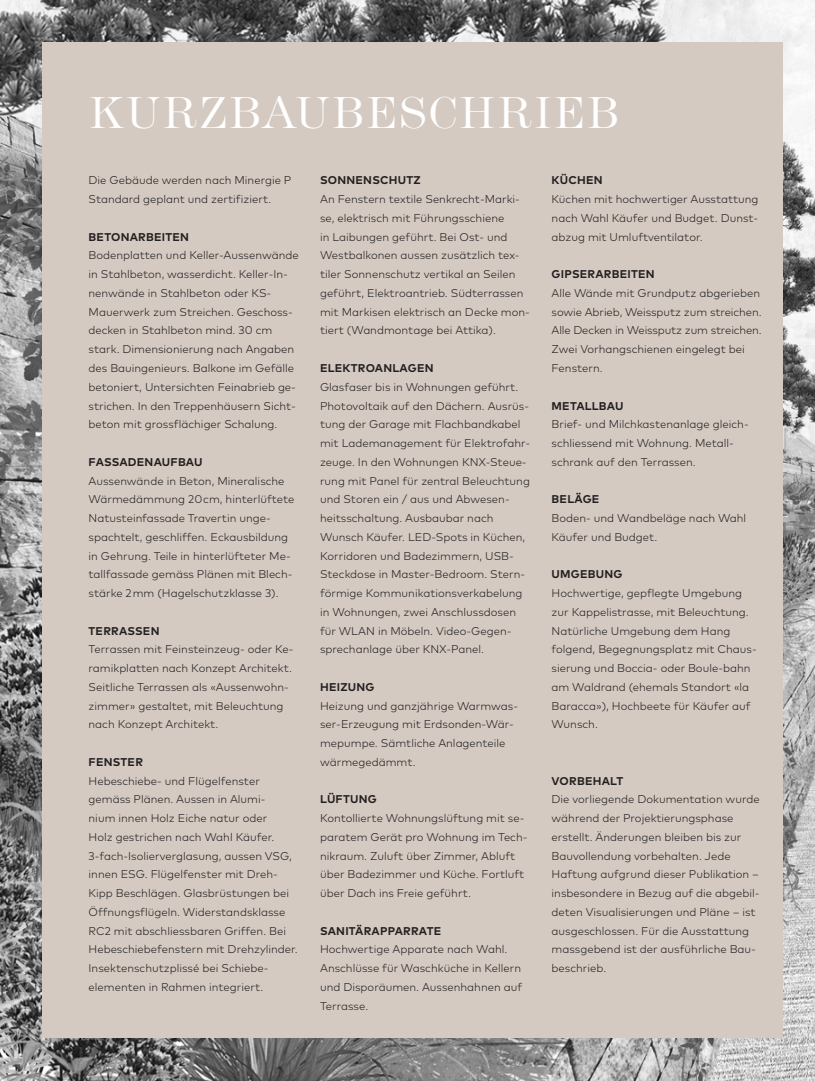
<style>
.page{position:relative;width:815px;height:1081px;background:#fff}
.page>*{position:absolute;margin:0;border:0;box-sizing:border-box;transform-origin:0 0}
.t1{font:300 46.25px "Modern No 216";letter-spacing:.025em;color:#fff}
.Copy{font:300 11.25px/18.8px "Mark Pro";color:#231f20}
.Subtitel{font:700 11.25px "Mark Pro";letter-spacing:.02em;color:#231f20}
</style>
<div class="page">
<img style="left:0;top:0;width:815px;height:1081px">
<div style="left:43px;top:43px;width:740px;height:995px;background:#d4cac2"></div>
<p class="t1" style="left:89px;top:87px;width:533px">KURZBAUBESCHRIEB</p>
<p class="Copy" style="left:89px;top:170px;width:204px">Die Gebäude werden nach Minergie P<br>Standard geplant und zertifiziert.</p>
<p class="Subtitel" style="left:89px;top:228px;width:102px">BETONARBEITEN</p>
<p class="Copy" style="left:89px;top:245px;width:212px">Bodenplatten und Keller-Aussenwände in Stahlbeton, wasserdicht. Keller-In&shy;nenwände in Stahlbeton oder KS-Mauerwerk zum Streichen. Geschoss&shy;decken in Stahlbeton mind. 30 cm stark. Dimensionierung nach Angaben des Bauingenieurs. Balkone im Gefälle betoniert, Untersichten Feinabrieb ge&shy;strichen. In den Treppenhäusern Sicht&shy;beton mit grossflächiger Schalung.</p>
<p class="Subtitel" style="left:89px;top:453px;width:115px">FASSADENAUFBAU</p>
<p class="Copy" style="left:89px;top:470px;width:207px">Aussenwände in Beton, Mineralische Wärmedämmung 20 cm, hinterlüftete Natusteinfassade Travertin unge&shy;spachtelt, geschliffen. Eckausbildung in Gehrung. Teile in hinterlüfteter Me&shy;tallfassade gemäss Plänen mit Blech&shy;stärke 2 mm (Hagelschutzklasse 3).</p>
<p class="Subtitel" style="left:89px;top:622px;width:72px">TERRASSEN</p>
<p class="Copy" style="left:89px;top:639px;width:206px">Terrassen mit Feinsteinzeug- oder Ke&shy;ramikplatten nach Konzept Architekt.<br>Seitliche Terrassen als «Aussenwohn&shy;zimmer» gestaltet, mit Beleuchtung nach Konzept Architekt.</p>
<p class="Subtitel" style="left:89px;top:753px;width:56px">FENSTER</p>
<p class="Copy" style="left:89px;top:770px;width:211px">Hebeschiebe- und Flügelfenster gemäss Plänen. Aussen in Alumi-<br>nium innen Holz Eiche natur oder<br>Holz gestrichen nach Wahl Käufer.<br>3-fach-Isolierverglasung, aussen VSG, innen ESG. Flügelfenster mit Dreh-Kipp Beschlägen. Glasbrüstungen bei Öffnungsflügeln. Widerstandsklasse RC2 mit abschliessbaren Griffen. Bei Hebeschiebefenstern mit Drehzylinder.<br>Insektenschutzplissé bei Schiebe&shy;elementen in Rahmen integriert.</p>
<p class="Subtitel" style="left:320px;top:172px;width:102px">SONNENSCHUTZ</p>
<p class="Copy" style="left:320px;top:189px;width:211px">An Fenstern textile Senkrecht-Marki&shy;se, elektrisch mit Führungsschiene<br>in Laibungen geführt. Bei Ost- und Westbalkonen aussen zusätzlich tex&shy;tiler Sonnenschutz vertikal an Seilen geführt, Elektroantrieb. Südterrassen mit Markisen elektrisch an Decke mon&shy;tiert (Wandmontage bei Attika).</p>
<p class="Subtitel" style="left:320px;top:359px;width:115px">ELEKTROANLAGEN</p>
<p class="Copy" style="left:320px;top:376px;width:212px">Glasfaser bis in Wohnungen geführt.<br>Photovoltaik auf den Dächern. Ausrüs&shy;tung der Garage mit Flachbandkabel mit Lademanagement für Elektrofahr&shy;zeuge. In den Wohnungen KNX-Steue&shy;rung mit Panel für zentral Beleuchtung und Storen ein / aus und Abwesen&shy;heitsschaltung. Ausbaubar nach Wunsch Käufer. LED-Spots in Küchen, Korridoren und Badezimmern, USB-Steckdose in Master-Bedroom. Stern&shy;förmige Kommunikationsverkabelung in Wohnungen, zwei Anschlussdosen für WLAN in Möbeln. Video-Gegen&shy;sprechanlage über KNX-Panel.</p>
<p class="Subtitel" style="left:320px;top:678px;width:56px">HEIZUNG</p>
<p class="Copy" style="left:320px;top:695px;width:200px">Heizung und ganzjährige Warmwas&shy;ser-Erzeugung mit Erdsonden-Wär&shy;mepumpe. Sämtliche Anlagenteile wärmegedämmt.</p>
<p class="Subtitel" style="left:320px;top:791px;width:58px">LÜFTUNG</p>
<p class="Copy" style="left:320px;top:808px;width:209px">Kontollierte Wohnungslüftung mit se&shy;paratem Gerät pro Wohnung im Tech&shy;nikraum. Zuluft über Zimmer, Abluft über Badezimmer und Küche. Fortluft über Dach ins Freie geführt.</p>
<p class="Subtitel" style="left:320px;top:922px;width:123px">SANITÄRAPPARRATE</p>
<p class="Copy" style="left:320px;top:939px;width:204px">Hochwertige Apparate nach Wahl.<br>Anschlüsse für Waschküche in Kellern und Disporäumen. Aussenhahnen auf<br>Terrasse.</p>
<p class="Subtitel" style="left:552px;top:172px;width:53px">KÜCHEN</p>
<p class="Copy" style="left:552px;top:189px;width:208px;text-align:justify">Küchen mit hochwertiger Ausstattung nach Wahl Käufer und Budget. Dunst&shy;abzug mit Umluftventilator.</p>
<p class="Subtitel" style="left:552px;top:266px;width:105px">GIPSERARBEITEN</p>
<p class="Copy" style="left:552px;top:283px;width:212px">Alle Wände mit Grundputz abgerieben sowie Abrieb, Weissputz zum streichen.<br>Alle Decken in Weissputz zum streichen.<br>Zwei Vorhangschienen eingelegt bei<br>Fenstern.</p>
<p class="Subtitel" style="left:552px;top:397px;width:73px">METALLBAU</p>
<p class="Copy" style="left:552px;top:414px;width:199px">Brief- und Milchkastenanlage gleich&shy;schliessend mit Wohnung. Metall&shy;schrank auf den Terrassen.</p>
<p class="Subtitel" style="left:552px;top:491px;width:49px">BELÄGE</p>
<p class="Copy" style="left:552px;top:508px;width:196px">Boden- und Wandbeläge nach Wahl<br>Käufer und Budget.</p>
<p class="Subtitel" style="left:552px;top:566px;width:72px">UMGEBUNG</p>
<p class="Copy" style="left:552px;top:583px;width:207px">Hochwertige, gepflegte Umgebung zur Kappelistrasse, mit Beleuchtung.<br>Natürliche Umgebung dem Hang folgend, Begegnungsplatz mit Chaus&shy;sierung und Boccia- oder Boule-bahn am Waldrand (ehemals Standort «la<br>Baracca»), Hochbeete für Käufer auf<br>Wunsch.</p>
<p class="Subtitel" style="left:552px;top:772px;width:73px">VORBEHALT</p>
<p class="Copy" style="left:552px;top:789px;width:210px">Die vorliegende Dokumentation wurde während der Projektierungsphase erstellt. Änderungen bleiben bis zur Bauvollendung vorbehalten. Jede Haftung aufgrund dieser Publikation – insbesondere in Bezug auf die abgebil&shy;deten Visualisierungen und Pläne – ist ausgeschlossen. Für die Ausstattung massgebend ist der ausführliche Bau&shy;beschrieb.</p>
</div>
